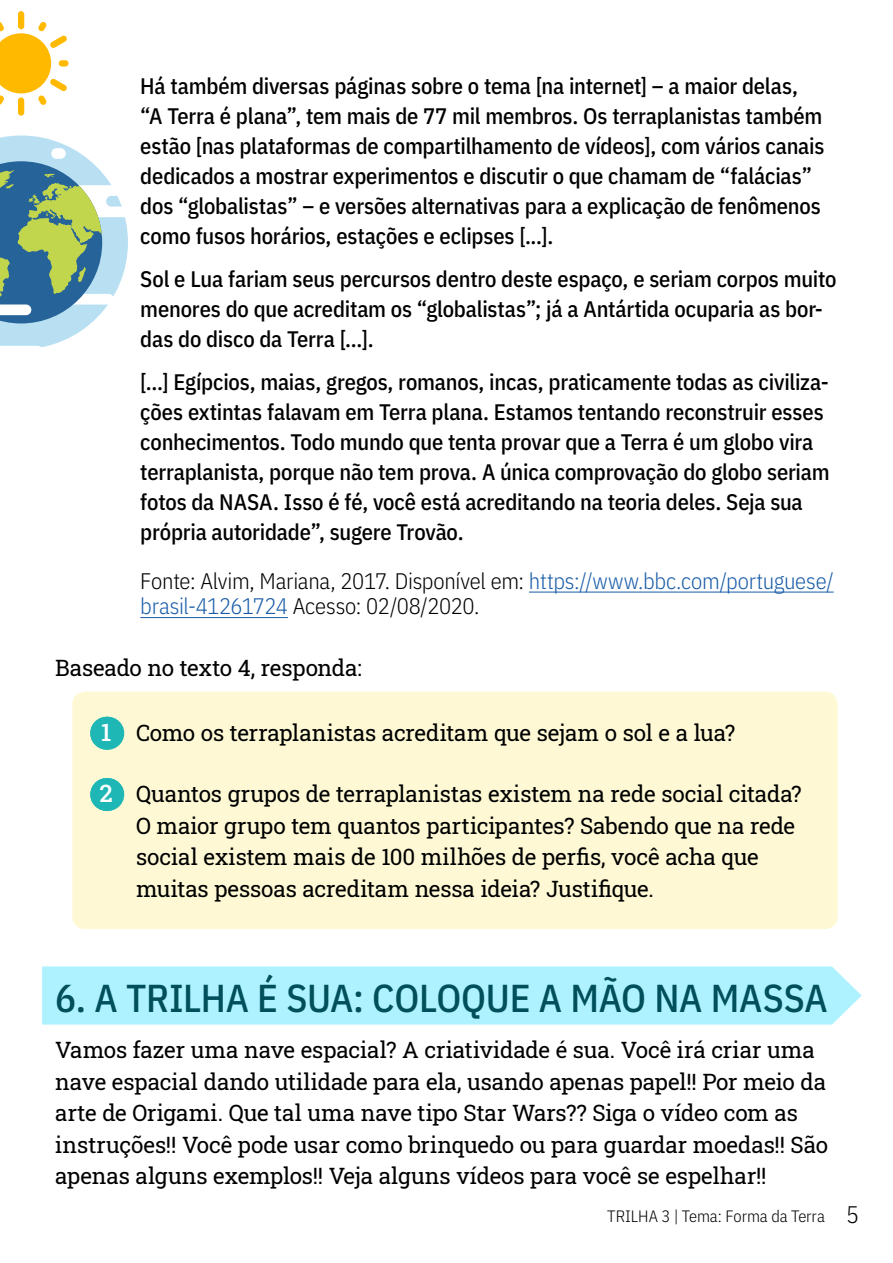
<style>
.page{position:relative;width:893px;height:1263px;background:#fff}
.page>*{position:absolute;margin:0;border:0;box-sizing:border-box;transform-origin:0 0}
.Etapa__copy_sem{font:500 39px "IBM Plex Sans Cond";letter-spacing:-.005em;color:#004f5b}
.Texto___Retirado{font:500 22.5px/30px "IBM Plex Sans Cond";letter-spacing:-.01em;color:#000}
.Texto_normal{font:22.5px/31.5px "Roboto Slab";letter-spacing:-.005em;color:#000}
.Referência{font:300 22.5px/25.5px "IBM Plex Sans Cond";letter-spacing:-.01em;color:#000}
.t1{font:300 16.5px "IBM Plex Sans Cond";letter-spacing:-.005em;color:#000}
.s1{color:#195ca8}
.s2{font-weight:500;font-size:24px;color:#fff}
.s3{font-size:24px}
</style>
<div class="page">
<div style="left:18px;top:11px;width:6px;height:18px;background:#ffba00;border-radius:3px"></div>
<div style="left:18px;top:97px;width:6px;height:19px;background:#ffba00;border-radius:3px"></div>
<svg style="left:0;top:21px;width:67px;height:84px"></svg>
<svg style="left:0;top:135px;width:128px;height:212px"></svg>
<div style="left:51px;top:148px;width:15px;height:11px;background:#fff;border-radius:5px"></div>
<hr style="left:529px;top:592px;width:305px;height:1px;background:#195ca8">
<hr style="left:140px;top:617px;width:148px;height:1px;background:#195ca8">
<div style="left:72px;top:692px;width:766px;height:81px;background:#fef9d4;border-radius:13px"></div>
<svg style="left:72px;top:717px;width:35px;height:33px"></svg>
<hr style="left:0;top:717px;width:1px;height:33px;background:#1eb7b6">
<hr style="left:107px;top:717px;width:1px;height:33px;background:#1eb7b6">
<div style="left:72px;top:753px;width:766px;height:176px;background:#fef9d4;border-radius:13px"></div>
<svg style="left:72px;top:778px;width:35px;height:33px"></svg>
<hr style="left:0;top:778px;width:1px;height:33px;background:#1eb7b6">
<hr style="left:107px;top:778px;width:1px;height:33px;background:#1eb7b6">
<div style="left:42px;top:966px;width:820px;height:58px;background:#aef2ff"></div>
<p class="Texto___Retirado" style="left:140px;top:69px;width:686px">Há também diversas páginas sobre o tema [na internet] – a maior delas, “A Terra é plana”, tem mais de 77 mil membros. Os terraplanistas também estão [nas plataformas de compartilhamento de vídeos], com vários canais dedicados a mostrar experimentos e discutir o que chamam de “falácias” dos “globalistas” – e versões alternativas para a explicação de fenômenos como fusos horários, estações e eclipses [...].</p>
<p class="Texto___Retirado" style="left:140px;top:262px;width:698px">Sol e Lua fariam seus percursos dentro deste espaço, e seriam corpos muito menores do que acreditam os “globalistas”; já a Antártida ocuparia as bor&shy;das do disco da Terra [...].</p>
<p class="Texto___Retirado" style="left:140px;top:365px;width:691px">[...] Egípcios, maias, gregos, romanos, incas, praticamente todas as civiliza&shy;ções extintas falavam em Terra plana. Estamos tentando reconstruir esses conhecimentos. Todo mundo que tenta provar que a Terra é um globo vira terraplanista, porque não tem prova. A única comprovação do globo seriam fotos da NASA. Isso é fé, você está acreditando na teoria deles. Seja sua própria autoridade”, sugere Trovão.</p>
<p class="Referência" style="left:140px;top:566px;width:695px">Fonte: Alvim, Mariana, 2017. Disponível em: <span class="s1">https://www.bbc.com/portuguese/ brasil-41261724</span> Acesso: 02/08/2020.</p>
<p class="Texto_normal" style="left:55px;top:651px;width:308px">Baseado no texto 4, responda:</p>
<p class="Texto_normal" style="left:101px;top:717px;width:636px"><span class="s2">1</span> Como os terraplanistas acreditam que sejam o sol e a lua?</p>
<p class="Texto_normal" style="left:136px;top:778px;width:667px;text-indent:-36px"><span class="s2">2</span> Quantos grupos de terraplanistas existem na rede social citada?<br>O maior grupo tem quantos participantes? Sabendo que na rede social existem mais de 100 milhões de perfis, você acha que muitas pessoas acreditam nessa ideia? Justifique.</p>
<p class="Etapa__copy_sem" style="left:55px;top:967px;width:774px">6. A TRILHA É SUA: COLOQUE A MÃO NA MASSA</p>
<p class="Texto_normal" style="left:55px;top:1034px;width:774px">Vamos fazer uma nave espacial? A criatividade é sua. Você irá criar uma nave espacial dando utilidade para ela, usando apenas papel!! Por meio da arte de Origami. Que tal uma nave tipo Star Wars?? Siga o vídeo com as instruções!! Você pode usar como brinquedo ou para guardar moedas!! São apenas alguns exemplos!! Veja alguns vídeos para você se espelhar!!</p>
<p class="t1" style="left:607px;top:1203px;width:254px">TRILHA 3 | Tema: Forma da Terra <span class="s3">5</span></p>
</div>
